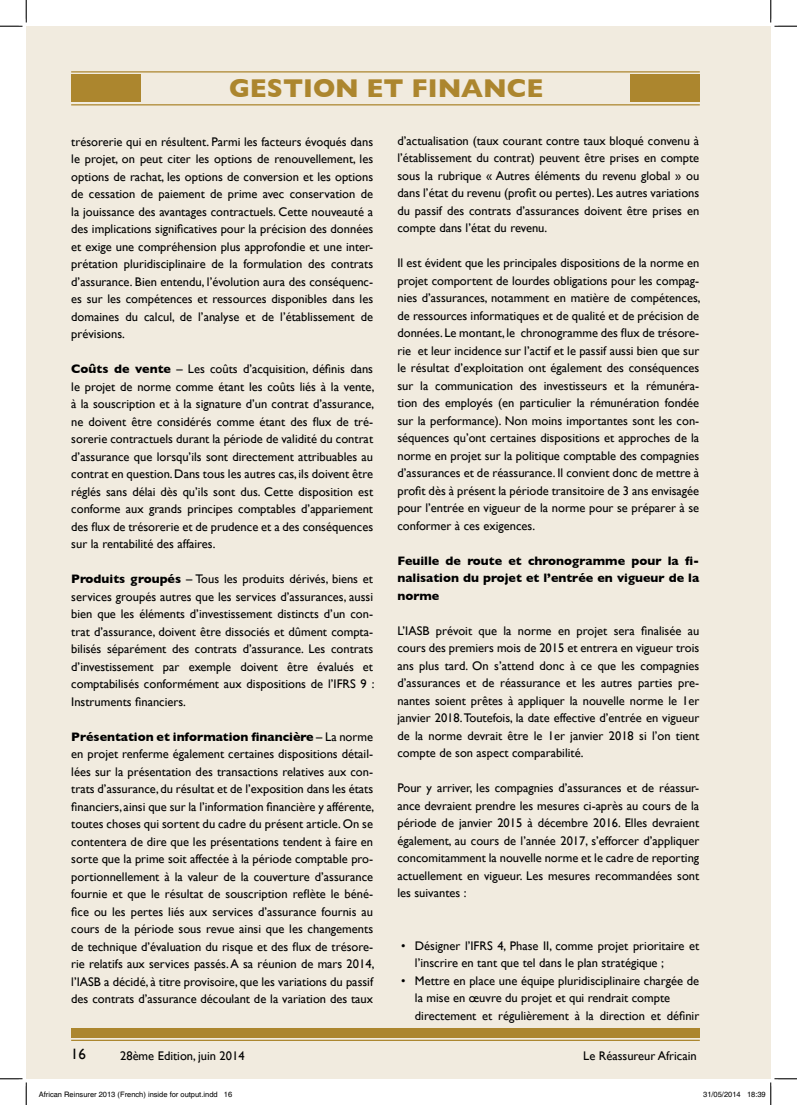
<style>
.page{position:relative;width:797px;height:1105px;background:#fff}
.page>*{position:absolute;margin:0;border:0;box-sizing:border-box;transform-origin:0 0}
.t1{font:700 26.25px "Gill Sans";color:#ac862e}
.t2{font:15px "Gill Sans";color:#000}
.t3{font:12.5px/17.5px "Gill Sans";color:#000;text-align:justify}
.t4{font:700 12.5px/17.5px "Gill Sans";color:#000;text-align:justify}
.t5{font:7.5px "Helvetica";color:#000}
.s1{font-weight:700}
</style>
<div class="page">
<div style="left:26px;top:26px;width:744px;height:1053px;background:#f1ebdf"></div>
<div style="left:71px;top:1028px;width:628px;height:9px;background:#ac862e"></div>
<hr style="left:71px;top:1040px;width:628px;height:1px;background:#ac862e">
<hr style="left:71px;top:71px;width:628px;height:2px;background:#ac862e">
<hr style="left:71px;top:104px;width:628px;height:1px;background:#ac862e">
<div style="left:71px;top:74px;width:70px;height:28px;background:#ac862e"></div>
<div style="left:630px;top:74px;width:69px;height:28px;background:#ac862e"></div>
<svg style="left:0;top:0;width:27px;height:27px"></svg>
<svg style="left:0;top:1078px;width:27px;height:27px"></svg>
<svg style="left:770px;top:0;width:27px;height:27px"></svg>
<svg style="left:770px;top:1078px;width:27px;height:27px"></svg>
<h1 class="t1" style="left:229px;top:73px;width:316px">GESTION ET FINANCE</h1>
<p class="t3" style="left:71px;top:133px;width:303px">trésorerie qui en résultent. Parmi les facteurs évoqués dans le projet, on peut citer les options de renouvellement, les options de rachat, les options de conversion et les options de cessation de paiement de prime avec conservation de la jouissance des avantages contractuels. Cette nouveauté a des implications significatives pour la précision des données et exige une compréhension plus approfondie et une inter&shy;prétation pluridisciplinaire de la formulation des contrats d’assurance. Bien entendu, l’évolution aura des conséquenc&shy;es sur les compétences et ressources disponibles dans les domaines du calcul, de l’analyse et de l’établissement de prévisions.</p>
<p class="t3" style="left:71px;top:360px;width:304px"><span class="s1">Coûts de vente</span> – Les coûts d’acquisition, définis dans le projet de norme comme étant les coûts liés à la vente, à la souscription et à la signature d’un contrat d’assurance, ne doivent être considérés comme étant des flux de tré&shy;sorerie contractuels durant la période de validité du contrat d’assurance que lorsqu’ils sont directement attribuables au contrat en question. Dans tous les autres cas, ils doivent être réglés sans délai dès qu’ils sont dus. Cette disposition est conforme aux grands principes comptables d’appariement des flux de trésorerie et de prudence et a des conséquences sur la rentabilité des affaires.</p>
<p class="t3" style="left:71px;top:570px;width:304px"><span class="s1">Produits groupés</span> – Tous les produits dérivés, biens et services groupés autres que les services d’assurances, aussi bien que les éléments d’investissement distincts d’un con&shy;trat d’assurance, doivent être dissociés et dûment compta&shy;bilisés séparément des contrats d’assurance. Les contrats d’investissement par exemple doivent être évalués et comptabilisés conformément aux dispositions de l’IFRS 9 :<br>Instruments financiers.</p>
<p class="t3" style="left:71px;top:728px;width:304px"><span class="s1">Présentation et information financière</span> – La norme en projet renferme également certaines dispositions détail&shy;lées sur la présentation des transactions relatives aux con&shy;trats d’assurance, du résultat et de l’exposition dans les états financiers, ainsi que sur la l’information financière y afférente, toutes choses qui sortent du cadre du présent article. On se contentera de dire que les présentations tendent à faire en sorte que la prime soit affectée à la période comptable pro&shy;portionnellement à la valeur de la couverture d’assurance fournie et que le résultat de souscription reflète le béné&shy;fice ou les pertes liés aux services d’assurance fournis au cours de la période sous revue ainsi que les changements de technique d’évaluation du risque et des flux de trésore&shy;rie relatifs aux services passés. A sa réunion de mars 2014, l’IASB a décidé, à titre provisoire, que les variations du passif des contrats d’assurance découlant de la variation des taux</p>
<p class="t3" style="left:397px;top:132px;width:303px">d’actualisation (taux courant contre taux bloqué convenu à l’établissement du contrat) peuvent être prises en compte sous la rubrique « Autres éléments du revenu global » ou dans l’état du revenu (profit ou pertes). Les autres variations du passif des contrats d’assurances doivent être prises en compte dans l’état du revenu.</p>
<p class="t3" style="left:397px;top:254px;width:304px">Il est évident que les principales dispositions de la norme en projet comportent de lourdes obligations pour les compag&shy;nies d’assurances, notamment en matière de compétences, de ressources informatiques et de qualité et de précision de données. Le montant, le chronogramme des flux de trésore&shy;rie et leur incidence sur l’actif et le passif aussi bien que sur le résultat d’exploitation ont également des conséquences sur la communication des investisseurs et la rémunéra&shy;tion des employés (en particulier la rémunération fondée sur la performance). Non moins importantes sont les con&shy;séquences qu’ont certaines dispositions et approches de la norme en projet sur la politique comptable des compagnies d’assurances et de réassurance. Il convient donc de mettre à profit dès à présent la période transitoire de 3 ans envisagée pour l’entrée en vigueur de la norme pour se préparer à se conformer à ces exigences.</p>
<p class="t4" style="left:397px;top:552px;width:303px">Feuille de route et chronogramme pour la fi&shy;nalisation du projet et l’entrée en vigueur de la norme</p>
<p class="t3" style="left:397px;top:622px;width:303px">L’IASB prévoit que la norme en projet sera finalisée au cours des premiers mois de 2015 et entrera en vigueur trois ans plus tard. On s’attend donc à ce que les compagnies d’assurances et de réassurance et les autres parties pre&shy;nantes soient prêtes à appliquer la nouvelle norme le 1er janvier 2018. Toutefois, la date effective d’entrée en vigueur de la norme devrait être le 1er janvier 2018 si l’on tient compte de son aspect comparabilité.</p>
<p class="t3" style="left:397px;top:779px;width:303px">Pour y arriver, les compagnies d’assurances et de réassur&shy;ance devraient prendre les mesures ci-après au cours de la période de janvier 2015 à décembre 2016. Elles devraient également, au cours de l’année 2017, s’efforcer d’appliquer concomitamment la nouvelle norme et le cadre de reporting actuellement en vigueur. Les mesures recommandées sont les suivantes :</p>
<p class="t3" style="left:415px;top:937px;width:286px;text-indent:-14px">• Désigner l’IFRS 4, Phase II, comme projet prioritaire et l’inscrire en tant que tel dans le plan stratégique ;</p>
<p class="t3" style="left:415px;top:972px;width:286px;text-align:left;text-indent:-14px">• Mettre en place une équipe pluridisciplinaire chargée de la mise en œuvre du projet et qui rendrait compte directement et régulièrement à la direction et définir</p>
<p class="t2" style="left:71px;top:1045px;width:16px">16</p>
<p class="t3" style="left:120px;top:1047px;width:126px">28ème Edition, juin 2014</p>
<p class="t3" style="left:583px;top:1047px;width:115px">Le Réassureur Africain</p>
<p class="t5" style="left:39px;top:1090px;width:195px">African Reinsurer 2013 (French) inside for output.indd 16</p>
<p class="t5" style="left:703px;top:1090px;width:64px">31/05/2014 18:39</p>
</div>
